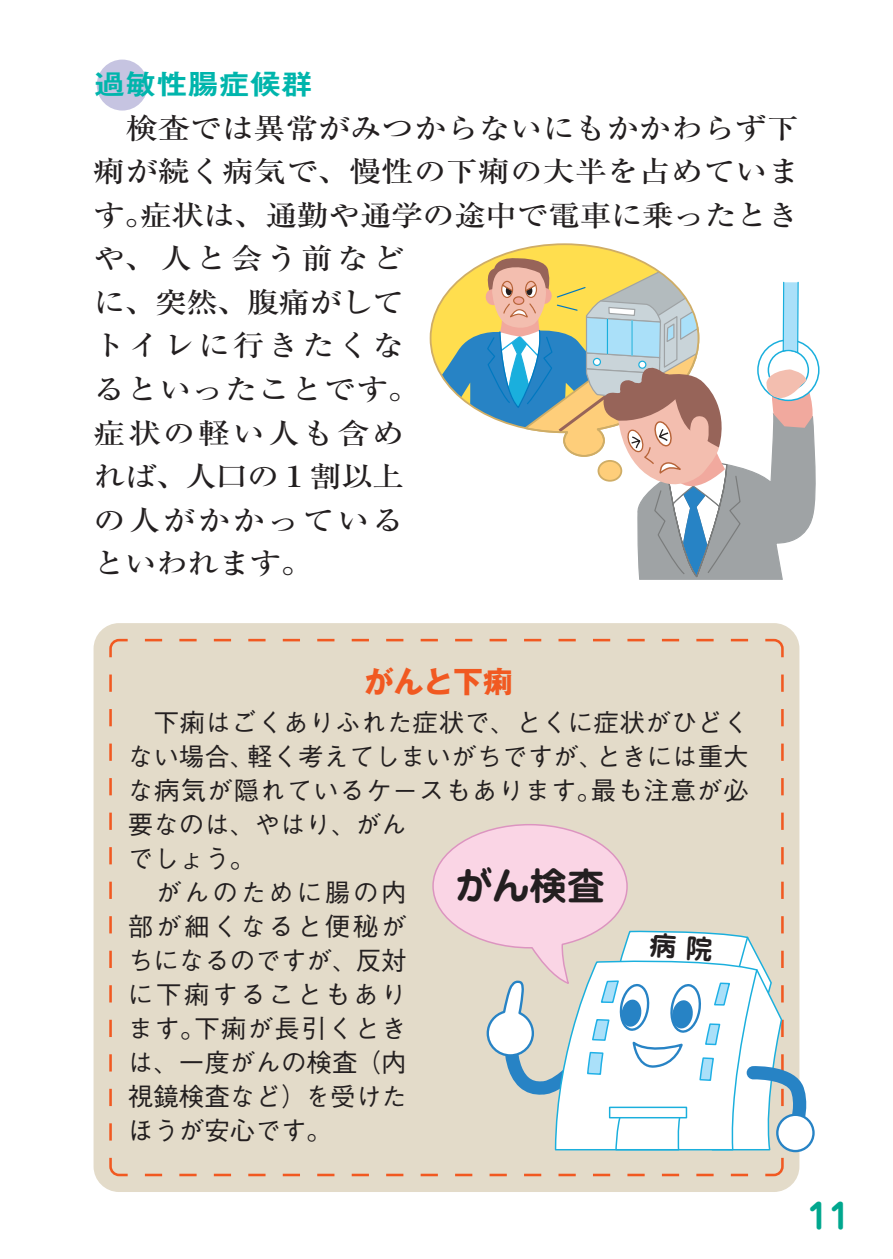
<style>
.page{position:relative;width:893px;height:1259px;background:#fff}
.page>*{position:absolute;margin:0;border:0;box-sizing:border-box;transform-origin:0 0}
.t1{font:500 57.3px "Ryumin Pro";color:#c6c4e1}
.t2{font:37.8px "Jun 501 Pro Bold 90 pv RKSJ H";color:#231f20}
.t3{font:700 33.9px "Jun 501 Pro";color:#00a78e}
.t4{font:700 29.7px "Gothic MB101 Pro";color:#f15921}
.本文{font:500 28.8px/43.5px "Ryumin Pro";letter-spacing:.01em;color:#231f20;scale:1.11 1}
.本文-2{font:28.8px "Midashi Go Pro MB31";letter-spacing:-.02em;color:#00b5ac;scale:1.11 1}
.t5{font:500 25.5px/33.9px "Gothic BBB Pro";letter-spacing:.015em;color:#231f20}
</style>
<div class="page">
<svg style="left:430px;top:243px;width:204px;height:128px"></svg>
<svg style="left:438px;top:257px;width:381px;height:323px"></svg>
<div style="left:94px;top:623px;width:705px;height:569px;background:#e3dbc9;border-radius:26px"></div>
<svg style="left:109px;top:638px;width:675px;height:539px"></svg>
<svg style="left:777px;top:1114px;width:36px;height:37px"></svg>
<div style="left:776px;top:1113px;width:39px;height:39px;border:2px solid #2783c5;border-radius:50%"></div>
<svg style="left:432px;top:674px;width:378px;height:477px"></svg>
<p class="t1" style="left:94px;top:40px;width:59px">●</p>
<p class="本文-2" style="left:94px;top:61px;width:199px">過敏性腸症候群</p>
<p class="本文" style="left:94px;top:104px;width:638px">　検査では異常がみつからないにもかかわらず下痢が続く病気で、慢性の下痢の大半を占めています。症状は、通勤や通学の途中で電車に乗ったときや、人と会う前など<br>に、突然、腹痛がして<br>トイレに行きたくな<br>るといったことです。<br>症状の軽い人も含め<br>れば、人口の１割以上<br>の人がかかっている<br>といわれます。</p>
<p class="t4" style="left:364px;top:657px;width:150px">がんと下痢</p>
<p class="t5" style="left:128px;top:702px;width:622px">　下痢はごくありふれた症状で、とくに症状がひどくない場合、軽く考えてしまいがちですが、ときには重大な病気が隠れているケースもあります。最も注意が必要なのは、やはり、がん<br>でしょう。</p>
<p class="t5" style="left:128px;top:872px;width:280px;text-align:justify">　がんのために腸の内部が細くなると便秘がちになるのですが、反対に下痢することもあります。下痢が長引くときは、一度がんの検査（内視鏡検査など）を受けたほうが安心です。</p>
<p class="t2" style="left:454px;top:856px;width:152px">がん検査</p>
<h3 class="t3" style="left:808px;top:1189px;width:18px">11</h3>
</div>
